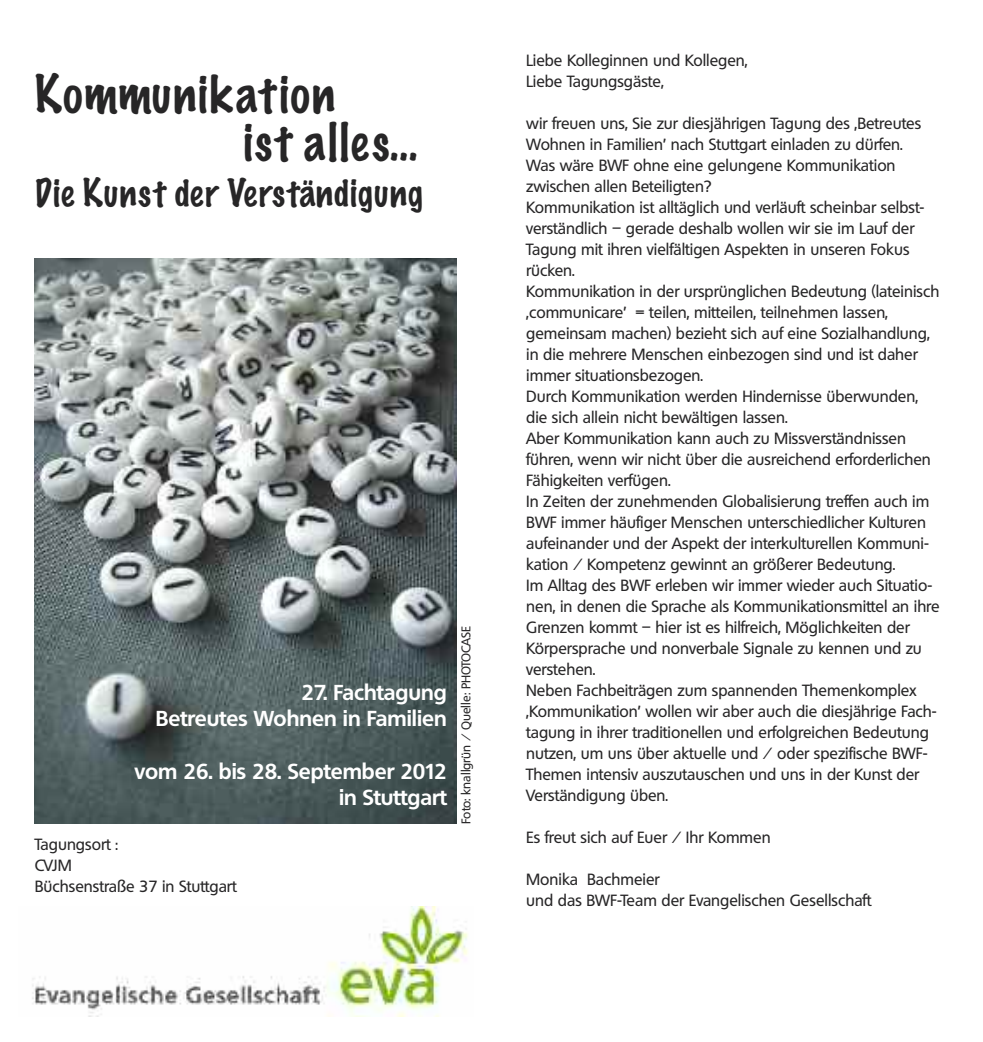
<style>
.page{position:relative;width:983px;height:1042px;background:#fff}
.page>*{position:absolute;margin:0;border:0;box-sizing:border-box;transform-origin:0 0}
.t1{font:100 47.25px/47.2px "Marker Felt";letter-spacing:.04em;color:#272627}
.t2{font:100 35px "Marker Felt";letter-spacing:.035em;color:#272627}
.t3{font:700 21px/26.2px "Quebec";color:#fff;text-align:right}
.t4{font:500 15.75px/21px "Quebec";color:#272627}
.t5{font:500 12.25px "Quebec";color:#272627}
</style>
<div class="page">
<img style="left:35px;top:258px;width:421px;height:565px">
<img style="left:32px;top:906px;width:436px;height:110px">
<h1 class="t1" style="left:243px;top:73px;width:176px;text-indent:-209px">Kommunikation<br>ist alles…</h1>
<h2 class="t2" style="left:35px;top:176px;width:389px">Die Kunst der Verständigung</h2>
<h3 class="t3" style="left:156px;top:679px;width:292px">27. Fachtagung<br>Betreutes Wohnen in Familien</h3>
<h3 class="t3" style="left:135px;top:758px;width:313px">vom 26. bis 28. September 2012 in Stuttgart</h3>
<p class="t4" style="left:35px;top:834px;width:203px">Tagungsort :<br>CVJM<br>Büchsenstraße 37 in Stuttgart</p>
<p class="t5" style="left:459px;top:823px;width:199px;rotate:-90deg">Foto: knallgrün / Quelle: PHOTOCASE</p>
<p class="t4" style="left:526px;top:50px;width:223px">Liebe Kolleginnen und Kollegen,<br>Liebe Tagungsgäste,</p>
<p class="t4" style="left:526px;top:113px;width:415px">wir freuen uns, Sie zur diesjährigen Tagung des ‚Betreutes Wohnen in Familien’ nach Stuttgart einladen zu dürfen.<br>Was wäre BWF ohne eine gelungene Kommunikation zwischen allen Beteiligten?<br>Kommunikation ist alltäglich und verläuft scheinbar selbst&shy;verständlich – gerade deshalb wollen wir sie im Lauf der Tagung mit ihren vielfältigen Aspekten in unseren Fokus rücken.<br>Kommunikation in der ursprünglichen Bedeutung (lateinisch ‚communicare’ = teilen, mitteilen, teilnehmen lassen, gemeinsam machen) bezieht sich auf eine Sozialhandlung, in die mehrere Menschen einbezogen sind und ist daher immer situationsbezogen.<br>Durch Kommunikation werden Hindernisse überwunden, die sich allein nicht bewältigen lassen.<br>Aber Kommunikation kann auch zu Missverständnissen führen, wenn wir nicht über die ausreichend erforderlichen Fähigkeiten verfügen.<br>In Zeiten der zunehmenden Globalisierung treffen auch im BWF immer häufiger Menschen unterschiedlicher Kulturen aufeinander und der Aspekt der interkulturellen Kommuni&shy;kation / Kompetenz gewinnt an größerer Bedeutung.<br>Im Alltag des BWF erleben wir immer wieder auch Situatio&shy;nen, in denen die Sprache als Kommunikationsmittel an ihre Grenzen kommt – hier ist es hilfreich, Möglichkeiten der Körpersprache und nonverbale Signale zu kennen und zu verstehen.<br>Neben Fachbeiträgen zum spannenden Themenkomplex ‚Kommunikation’ wollen wir aber auch die diesjährige Fach&shy;tagung in ihrer traditionellen und erfolgreichen Bedeutung nutzen, um uns über aktuelle und / oder spezifische BWF-Themen intensiv auszutauschen und uns in der Kunst der Verständigung üben.</p>
<p class="t4" style="left:526px;top:827px;width:246px">Es freut sich auf Euer / Ihr Kommen</p>
<p class="t4" style="left:526px;top:869px;width:346px">Monika Bachmeier<br>und das BWF-Team der Evangelischen Gesellschaft</p>
</div>
